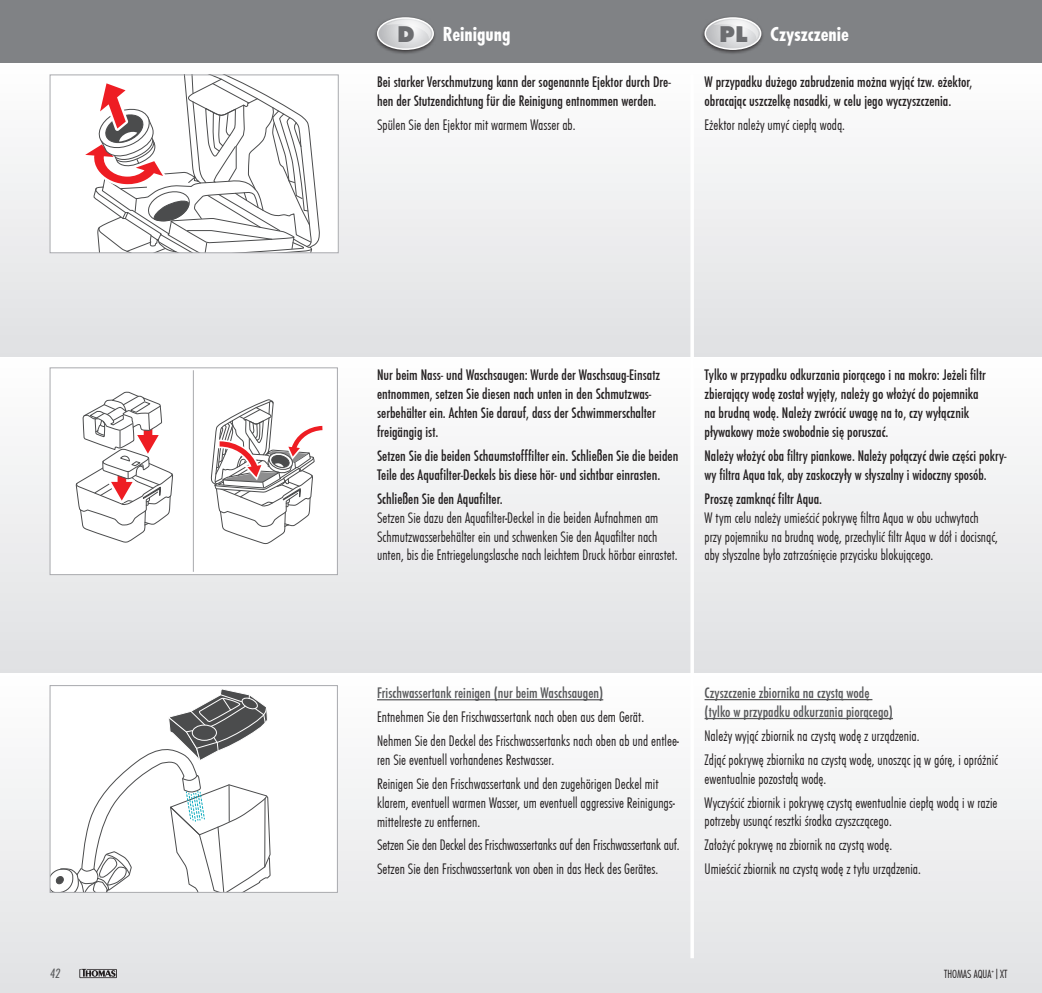
<style>
.page{position:relative;width:1042px;height:993px;background:#fff}
.page>*{position:absolute;margin:0;border:0;box-sizing:border-box;transform-origin:0 0}
.t1{font:800 23.62px "Function";color:#6c6d70}
.t2{font:700 21px "Futura Con";color:#fff}
.t3{font:300 15.75px/23.8px "Futura Con";color:#231f20}
.t4{font:500 15.75px/18.9px "Futura Con";color:#231f20}
.t5{font:500 15.75px/18.9px "Futura Con";color:#57585a}
.t6{font:14px "Futura Con Boo Obl";color:#57585a}
.t7{font:300 12.25px "Futura Con";color:#231f20}
</style>
<div class="page">
<div style="left:0;top:0;width:1042px;height:63px;background:#808285"></div>
<div style="left:0;top:356px;width:1042px;height:317px;background:linear-gradient(to bottom,#fefefe,#e0e1e3)"></div>
<div style="left:0;top:673px;width:1042px;height:319px;background:linear-gradient(to bottom,#fefefe,#e1e2e4)"></div>
<div style="left:0;top:63px;width:1042px;height:293px;background:linear-gradient(to bottom,#fefefe,#e0e1e3)"></div>
<hr style="left:377px;top:699px;width:226px;height:1px;background:#57585a">
<hr style="left:704px;top:698px;width:168px;height:2px;background:#57585a">
<hr style="left:704px;top:717px;width:189px;height:2px;background:#57585a">
<div style="left:373px;top:15px;width:64px;height:40px;background:#231f20;opacity:.75"></div>
<div style="left:377px;top:17px;width:57px;height:33px;border:1px solid #fff;border-radius:50%"></div>
<svg style="left:378px;top:18px;width:55px;height:31px;background:#cdced0"></svg>
<div style="left:701px;top:15px;width:63px;height:40px;background:#231f20;opacity:.75"></div>
<div style="left:704px;top:17px;width:57px;height:33px;border:1px solid #fff;border-radius:50%"></div>
<svg style="left:705px;top:18px;width:55px;height:31px;background:#cdcecf"></svg>
<div style="left:50px;top:685px;width:287px;height:207px;background:#fff"></div>
<svg style="left:52px;top:689px;width:219px;height:201px"></svg>
<div style="left:50px;top:685px;width:288px;height:207px;border:1px solid #a8a9ad"></div>
<div style="left:50px;top:75px;width:288px;height:178px;background:#fff"></div>
<svg style="left:85px;top:76px;width:235px;height:175px"></svg>
<div style="left:50px;top:74px;width:289px;height:179px;border:1px solid #a8a9ad"></div>
<div style="left:50px;top:368px;width:287px;height:206px;background:#fff"></div>
<svg style="left:76px;top:391px;width:97px;height:151px"></svg>
<div style="left:50px;top:367px;width:288px;height:208px;border:1px solid #a8a9ad"></div>
<hr style="left:193px;top:370px;width:1px;height:201px;background:#a8a9ad">
<svg style="left:211px;top:399px;width:112px;height:145px"></svg>
<hr style="left:690px;top:74px;width:4px;height:883px;background:#fff">
<svg style="left:79px;top:968px;width:38px;height:9px"></svg>
<h1 class="t1" style="left:397px;top:20px;width:19px">D</h1>
<h1 class="t1" style="left:719px;top:20px;width:30px">PL</h1>
<h2 class="t2" style="left:443px;top:19px;width:69px">Reinigung</h2>
<h2 class="t2" style="left:770px;top:19px;width:80px">Czyszczenie</h2>
<p class="t4" style="left:377px;top:72px;width:295px">Bei starker Verschmutzung kann der sogenannte Ejektor durch Dre&shy;hen der Stutzendichtung für die Reinigung entnommen werden.</p>
<p class="t3" style="left:377px;top:112px;width:200px">Spülen Sie den Ejektor mit warmem Wasser ab.</p>
<p class="t4" style="left:704px;top:72px;width:269px">W przypadku dużego zabrudzenia można wyjąć tzw. eżektor, obracając uszczelkę nasadki, w celu jego wyczyszczenia.</p>
<p class="t3" style="left:704px;top:112px;width:142px">Eżektor należy umyć ciepłą wodą.</p>
<p class="t4" style="left:377px;top:365px;width:284px">Nur beim Nass- und Waschsaugen: Wurde der Waschsaug-Einsatz entnommen, setzen Sie diesen nach unten in den Schmutzwas&shy;serbehälter ein. Achten Sie darauf, dass der Schwimmerschalter freigängig ist.</p>
<p class="t4" style="left:377px;top:445px;width:303px">Setzen Sie die beiden Schaumstofffilter ein. Schließen Sie die beiden<br>Teile des Aquafilter-Deckels bis diese hör- und sichtbar einrasten.</p>
<p class="t4" style="left:377px;top:488px;width:127px">Schließen Sie den Aquafilter.</p>
<p class="t3" style="left:377px;top:507px;width:302px;line-height:18.9px">Setzen Sie dazu den Aquafilter-Deckel in die beiden Aufnahmen am<br>Schmutzwasserbehälter ein und schwenken Sie den Aquafilter nach unten, bis die Entriegelungslasche nach leichtem Druck hörbar einrastet.</p>
<p class="t4" style="left:704px;top:365px;width:283px">Tylko w przypadku odkurzania piorącego i na mokro: Jeżeli filtr zbierający wodę został wyjęty, należy go włożyć do pojemnika na brudną wodę. Należy zwrócić uwagę na to, czy wyłącznik pływakowy może swobodnie się poruszać.</p>
<p class="t4" style="left:704px;top:445px;width:303px">Należy włożyć oba filtry piankowe. Należy połączyć dwie części pokry&shy;wy filtra Aqua tak, aby zaskoczyły w słyszalny i widoczny sposób.</p>
<p class="t4" style="left:704px;top:488px;width:119px">Proszę zamknąć filtr Aqua.</p>
<p class="t3" style="left:704px;top:507px;width:295px;line-height:18.9px">W tym celu należy umieścić pokrywę filtra Aqua w obu uchwytach przy pojemniku na brudną wodę, przechylić filtr Aqua w dół i docisnąć, aby słyszalne było zatrzaśnięcie przycisku blokującego.</p>
<p class="t5" style="left:377px;top:682px;width:228px">Frischwassertank reinigen (nur beim Waschsaugen)</p>
<p class="t3" style="left:377px;top:704px;width:303px">Entnehmen Sie den Frischwassertank nach oben aus dem Gerät.<br>Nehmen Sie den Deckel des Frischwassertanks nach oben ab und entlee-</p>
<p class="t3" style="left:377px;top:746px;width:283px">ren Sie eventuell vorhandenes Restwasser.<br>Reinigen Sie den Frischwassertank und den zugehörigen Deckel mit</p>
<p class="t3" style="left:377px;top:792px;width:299px;line-height:18.9px">klarem, eventuell warmen Wasser, um eventuell aggressive Reinigungs&shy;mittelreste zu entfernen.</p>
<p class="t3" style="left:377px;top:832px;width:304px">Setzen Sie den Deckel des Frischwassertanks auf den Frischwassertank auf.<br>Setzen Sie den Frischwassertank von oben in das Heck des Gerätes.</p>
<p class="t5" style="left:704px;top:682px;width:190px">Czyszczenie zbiornika na czystą wodę (tylko w przypadku odkurzania piorącego)</p>
<p class="t3" style="left:704px;top:722px;width:295px">Należy wyjąć zbiornik na czystą wodę z urządzenia.<br>Zdjąć pokrywę zbiornika na czystą wodę, unosząc ją w górę, i opróżnić</p>
<p class="t3" style="left:704px;top:765px;width:294px">ewentualnie pozostałą wodę.<br>Wyczyścić zbiornik i pokrywę czystą ewentualnie ciepłą wodą i w razie</p>
<p class="t3" style="left:704px;top:808px;width:218px">potrzeby usunąć resztki środka czyszczącego.<br>Założyć pokrywę na zbiornik na czystą wodę.<br>Umieścić zbiornik na czystą wodę z tyłu urządzenia.</p>
<p class="t6" style="left:50px;top:963px;width:12px">42</p>
<p class="t7" style="left:944px;top:965px;width:65px">THOMAS AQUA<sup>+</sup>|XT</p>
</div>
